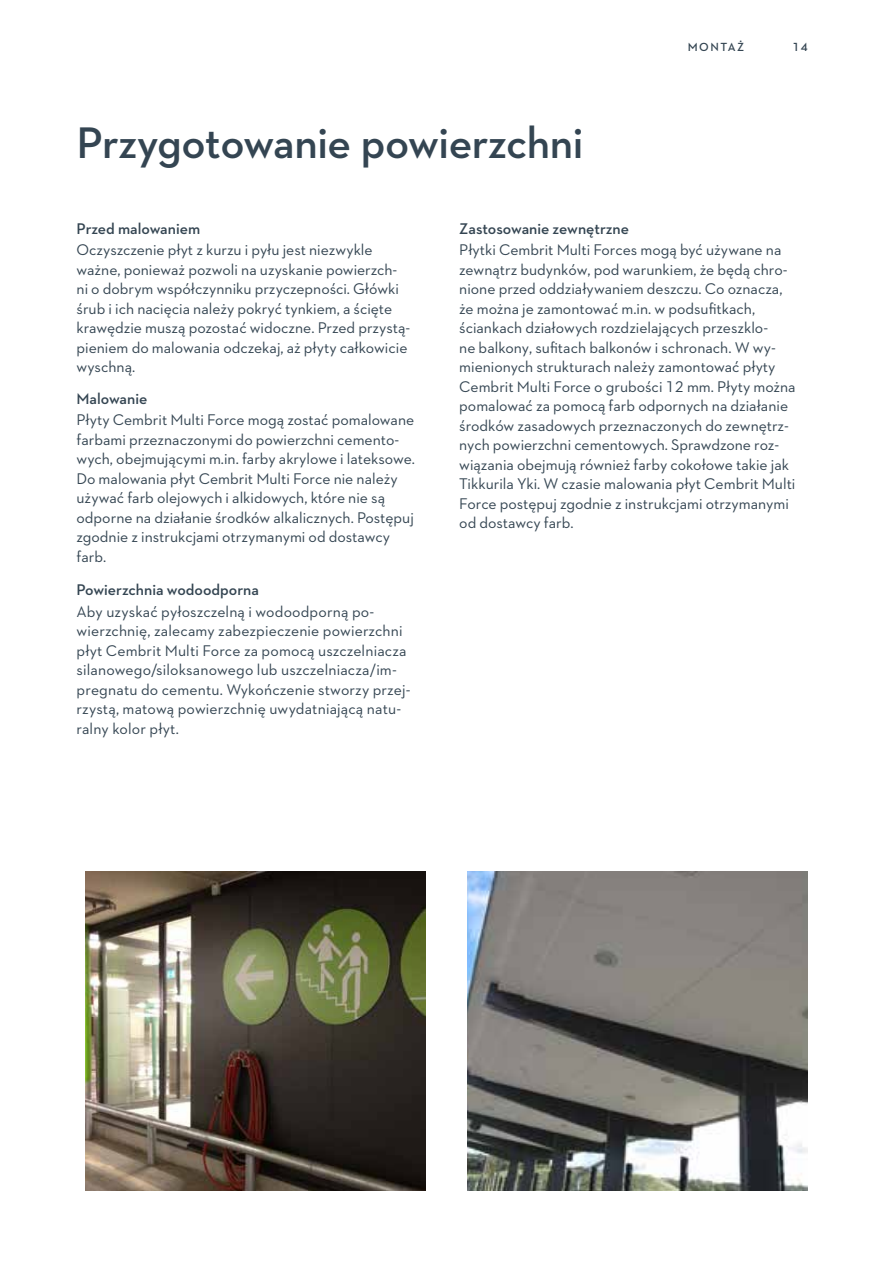
<style>
.page{position:relative;width:893px;height:1263px;background:#fff}
.page>*{position:absolute;margin:0;border:0;box-sizing:border-box;transform-origin:0 0}
.t1{font:600 45px "Neutraface 2 Text";letter-spacing:-.01em;color:#344552}
.t2{font:15.75px/19.5px "Neutraface 2 Text";color:#344552}
.t3{font:600 15.75px "Neutraface 2 Text";color:#344552}
.t4{font:600 12px "Neutraface 2 Text";letter-spacing:.125em;color:#344552}
</style>
<div class="page">
<img style="left:85px;top:872px;width:340px;height:319px">
<img style="left:468px;top:872px;width:340px;height:319px">
<h1 class="t1" style="left:77px;top:114px;width:508px">Przygotowanie powierzchni</h1>
<p class="t4" style="left:688px;top:39px;width:58px">MONTAŻ</p>
<p class="t4" style="left:792px;top:39px;width:17px">14</p>
<p class="t3" style="left:77px;top:219px;width:125px">Przed malowaniem</p>
<p class="t2" style="left:77px;top:240px;width:335px">Oczyszczenie płyt z kurzu i pyłu jest niezwykle ważne, ponieważ pozwoli na uzyskanie powierzch&shy;ni o dobrym współczynniku przyczepności. Główki śrub i ich nacięcia należy pokryć tynkiem, a ścięte krawędzie muszą pozostać widoczne. Przed przystą&shy;pieniem do malowania odczekaj, aż płyty całkowicie wyschną.</p>
<p class="t3" style="left:77px;top:389px;width:72px">Malowanie</p>
<p class="t2" style="left:77px;top:410px;width:340px">Płyty Cembrit Multi Force mogą zostać pomalowane farbami przeznaczonymi do powierzchni cemento&shy;wych, obejmującymi m.in. farby akrylowe i lateksowe.<br>Do malowania płyt Cembrit Multi Force nie należy używać farb olejowych i alkidowych, które nie są odporne na działanie środków alkalicznych. Postępuj zgodnie z instrukcjami otrzymanymi od dostawcy farb.</p>
<p class="t3" style="left:77px;top:580px;width:184px">Powierzchnia wodoodporna</p>
<p class="t2" style="left:77px;top:601px;width:335px">Aby uzyskać pyłoszczelną i wodoodporną po&shy;wierzchnię, zalecamy zabezpieczenie powierzchni płyt Cembrit Multi Force za pomocą uszczelniacza silanowego/siloksanowego lub uszczelniacza/im&shy;pregnatu do cementu. Wykończenie stworzy przej&shy;rzystą, matową powierzchnię uwydatniającą natu&shy;ralny kolor płyt.</p>
<p class="t3" style="left:459px;top:219px;width:171px">Zastosowanie zewnętrzne</p>
<p class="t2" style="left:459px;top:240px;width:338px">Płytki Cembrit Multi Forces mogą być używane na zewnątrz budynków, pod warunkiem, że będą chro&shy;nione przed oddziaływaniem deszczu. Co oznacza, że można je zamontować m.in. w podsufitkach, ściankach działowych rozdzielających przeszklo-<br>ne balkony, sufitach balkonów i schronach. W wy&shy;mienionych strukturach należy zamontować płyty Cembrit Multi Force o grubości 12 mm. Płyty można pomalować za pomocą farb odpornych na działanie środków zasadowych przeznaczonych do zewnętrz&shy;nych powierzchni cementowych. Sprawdzone roz&shy;wiązania obejmują również farby cokołowe takie jak Tikkurila Yki. W czasie malowania płyt Cembrit Multi Force postępuj zgodnie z instrukcjami otrzymanymi od dostawcy farb.</p>
</div>
